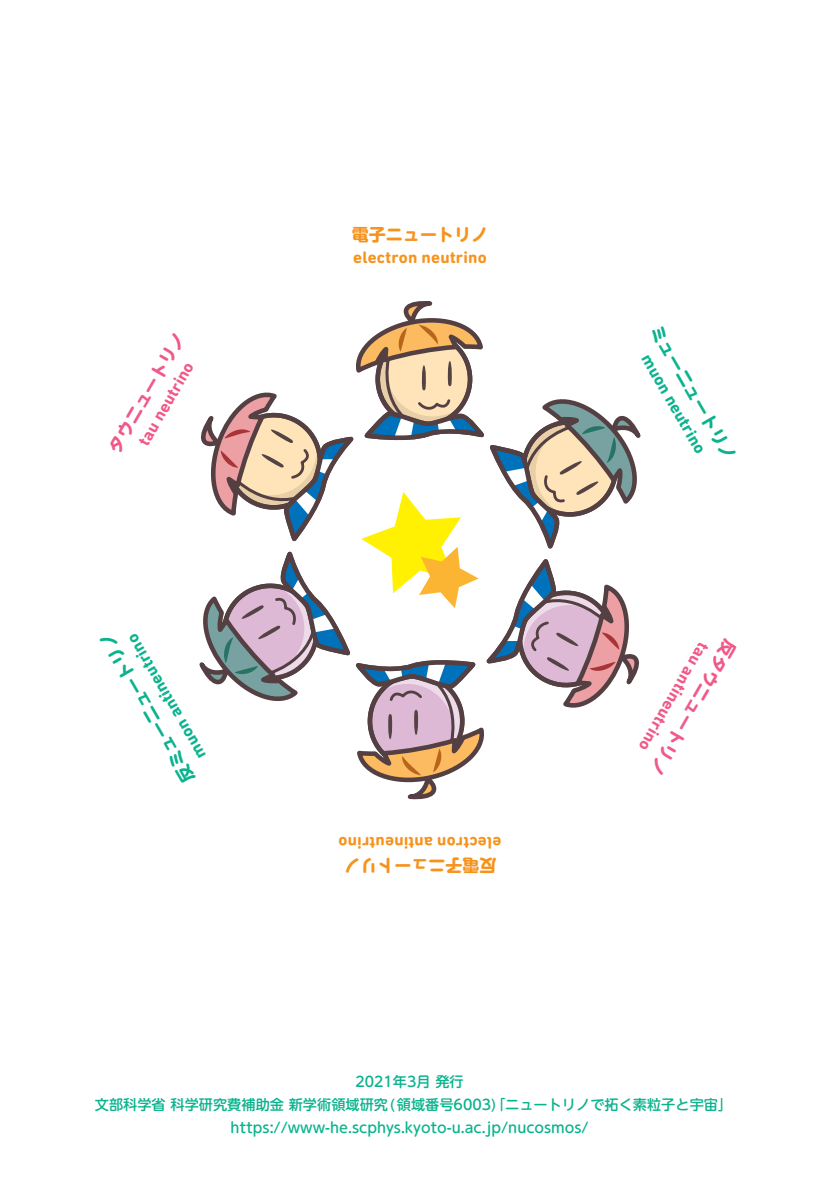
<style>
.page{position:relative;width:840px;height:1191px;background:#fff}
.page>*{position:absolute;margin:0;border:0;box-sizing:border-box;transform-origin:0 0}
.t1{font:700 17px "DIN Next Rounded LT Pro";letter-spacing:.01em;color:#f7931d}
.t2{font:700 17px "DIN Next Rounded LT Pro";color:#0ab38d}
.t3{font:700 17px "DIN Next Rounded LT Pro";color:#f05988}
.t4{font:700 17px "UD Shin M Go Pro";color:#0ab38d}
.t5{font:700 17px "UD Shin M Go Pro";color:#f7931d}
.t6{font:700 17px "UD Shin M Go Pro";color:#f05988}
.t7{font:500 14.2px/22.6px "UD Shin M Go Pro";color:#0ab38d;text-align:center}
</style>
<div class="page">
<svg style="left:199px;top:302px;width:442px;height:496px"></svg>
<p class="t6" style="left:101px;top:444px;width:138px;rotate:-60deg">タウニュートリノ</p>
<p class="t3" style="left:134px;top:439px;width:95px;rotate:-60deg">tau neutrino</p>
<p class="t4" style="left:177px;top:788px;width:172px;rotate:-120deg">反ミューニュートリノ</p>
<p class="t2" style="left:192px;top:762px;width:143px;rotate:-120deg">muon antineutrino</p>
<p class="t5" style="left:351px;top:221px;width:138px">電子ニュートリノ</p>
<p class="t1" style="left:353px;top:247px;width:135px">electron neutrino</p>
<p class="t1" style="left:501px;top:853px;width:164px;rotate:-180deg">electron antineutrino</p>
<p class="t5" style="left:496px;top:879px;width:155px;rotate:-180deg">反電子ニュートリノ</p>
<p class="t4" style="left:666px;top:319px;width:155px;rotate:60deg">ミューニュートリノ</p>
<p class="t2" style="left:654px;top:350px;width:113px;rotate:60deg">muon neutrino</p>
<p class="t6" style="left:743px;top:648px;width:155px;rotate:120deg">反タウニュートリノ</p>
<p class="t3" style="left:713px;top:648px;width:124px;rotate:120deg">tau antineutrino</p>
<p class="t7" style="left:95px;top:1069px;width:638px">2021年3月 発行<br>文部科学省 科学研究費補助金 新学術領域研究(領域番号6003)「ニュートリノで拓く素粒子と宇宙」https://www-he.scphys.kyoto-u.ac.jp/nucosmos/</p>
</div>
